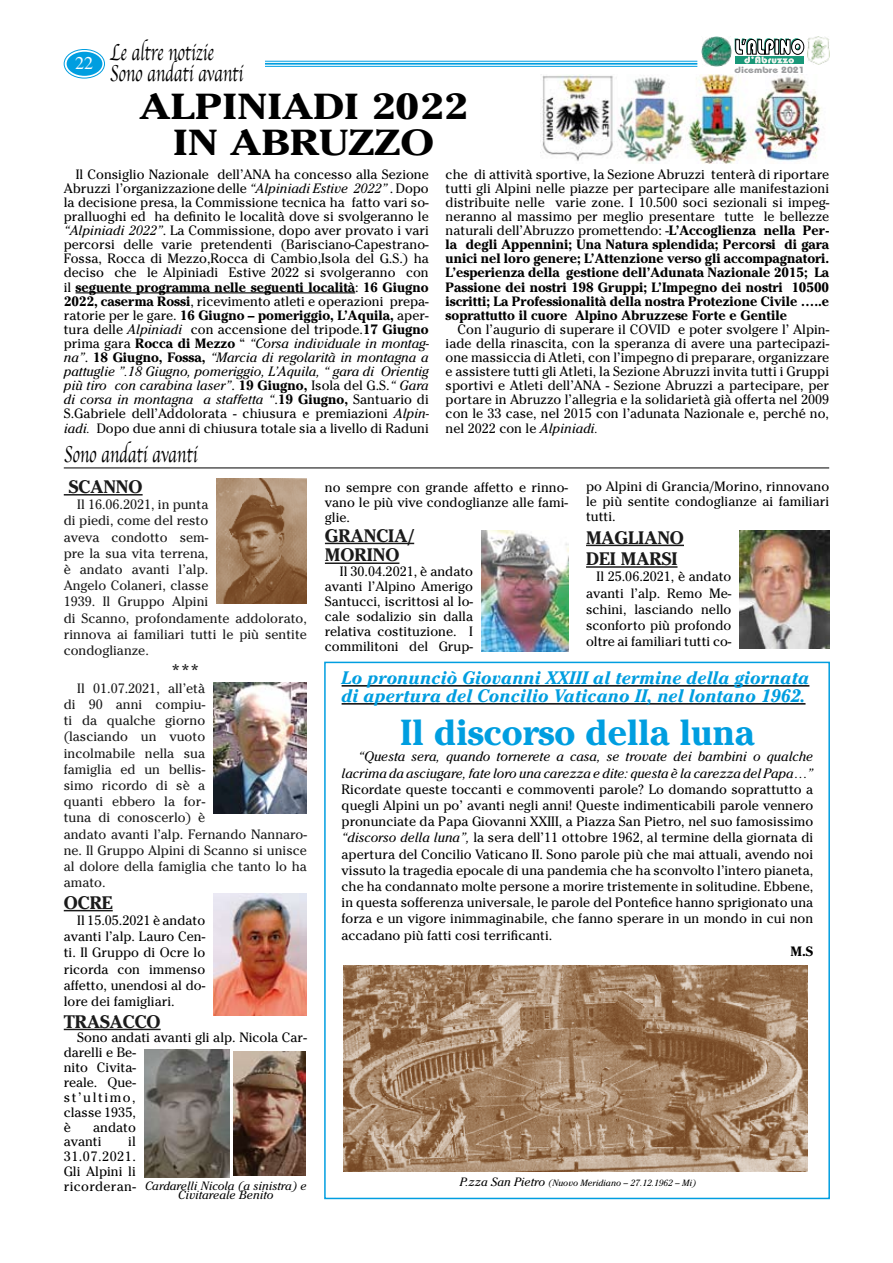
<style>
.page{position:relative;width:893px;height:1263px;background:#fff}
.page>*{position:absolute;margin:0;border:0;box-sizing:border-box;transform-origin:0 0}
.t1{font:700 36px/36px "Cheltenham";color:#000;text-align:center;scale:1.2 1}
.t2{font:700 36px "Cheltenham";color:#009ee0}
.t3{font:24px/21px "Apple Chancery";color:#000;scale:.7 1}
.t4{font:italic 700 18px/18px "Cheltenham";color:#009ee0}
.t5{font:700 18px/21.6px "Cheltenham";color:#1a1a1a}
.t6{font:18px "Cheltenham";color:#1a1a1a}
.t7{font:18px "Times";color:#fff}
.t8{font:13.5px/14.1px "Cheltenham";color:#000;text-align:justify}
.t9{font:700 13.5px/14.1px "Cheltenham";color:#000;text-align:justify}
.t10{font:13.5px/16.2px "Cheltenham";color:#1a1a1a}
.t11{font:italic 13.5px/16.2px "Cheltenham";color:#000;text-align:right}
.t12{font:italic 12px/9px "Cheltenham";color:#000;text-align:center}
.t13{font:italic 9px "Cheltenham";color:#000}
.t14{font:700 9px "Bauhaus";color:#9c9d9f;scale:1.18 1}
.s1{font-weight:400}
.s2{font-style:italic}
.s3{font-weight:700}
.s4{font-size:12px}
</style>
<div class="page">
<div style="left:67px;top:52px;width:35px;height:24px;background:#009ee0;border-radius:50%"></div>
<div style="left:64px;top:49px;width:41px;height:29px;border:1px solid #009ee0;border-radius:50%"></div>
<hr style="left:233px;top:61px;width:464px;height:1px;background:#009ee0">
<hr style="left:233px;top:63px;width:464px;height:2px;background:#009ee0">
<hr style="left:233px;top:66px;width:464px;height:1px;background:#009ee0">
<hr style="left:64px;top:494px;width:79px;height:1px;background:#1a1a1a">
<hr style="left:64px;top:910px;width:49px;height:1px;background:#1a1a1a">
<hr style="left:64px;top:1029px;width:97px;height:1px;background:#1a1a1a">
<hr style="left:342px;top:685px;width:467px;height:2px;background:#000">
<hr style="left:342px;top:703px;width:463px;height:2px;background:#000">
<img style="left:217px;top:478px;width:90px;height:126px">
<img style="left:214px;top:682px;width:93px;height:132px">
<img style="left:214px;top:893px;width:93px;height:122px">
<img style="left:234px;top:1051px;width:71px;height:124px">
<img style="left:144px;top:1049px;width:86px;height:128px">
<img style="left:343px;top:965px;width:465px;height:206px">
<div style="left:324px;top:662px;width:506px;height:537px;border:2px solid #009ee0"></div>
<hr style="left:586px;top:545px;width:98px;height:1px;background:#1a1a1a">
<hr style="left:586px;top:566px;width:91px;height:2px;background:#1a1a1a">
<img style="left:482px;top:530px;width:86px;height:121px">
<img style="left:740px;top:530px;width:89px;height:118px">
<svg style="left:735px;top:63px;width:68px;height:1px"></svg>
<svg style="left:735px;top:38px;width:69px;height:25px"></svg>
<img style="left:702px;top:36px;width:30px;height:30px">
<img style="left:808px;top:37px;width:21px;height:28px">
<hr style="left:325px;top:543px;width:89px;height:1px;background:#1a1a1a">
<hr style="left:325px;top:562px;width:74px;height:2px;background:#1a1a1a">
<hr style="left:64px;top:468px;width:765px;height:1px;background:#000">
<div style="left:110px;top:41px;width:154px;height:45px;background:#fff"></div>
<hr style="left:76px;top:292px;width:279px;height:1px;background:#000">
<img style="left:540px;top:74px;width:281px;height:89px">
<h3 class="t7" style="left:75px;top:52px;width:10px">22</h3>
<h2 class="t3" style="left:110px;top:42px;width:192px">Le altre notizie<br>Sono andati avanti</h2>
<p class="t14" style="left:735px;top:65px;width:61px">dicembre 2021</p>
<h1 class="t1" style="left:139px;top:88px;width:275px">ALPINIADI 2022<br>IN ABRUZZO</h1>
<p class="t9" style="left:446px;top:167px;width:385px"><span class="s1">che di attività sportive, la Sezione Abruzzi tenterà di riportare tutti gli Alpini nelle piazze per partecipare alle manifestazioni distribuite nelle varie zone. I 10.500 soci sezionali si impeg&shy;neranno al massimo per meglio presentare tutte le bellezze naturali dell’Abruzzo promettendo: -</span>L’Accoglienza nella Per&shy;la degli Appennini; Una Natura splendida; Percorsi di gara unici nel loro genere; L’Attenzione verso gli accompagnatori.<br>L’esperienza della gestione dell’Adunata Nazionale 2015; La Passione dei nostri 198 Gruppi; L’Impegno dei nostri 10500 iscritti; La Professionalità della nostra Protezione Civile …..e soprattutto il cuore Alpino Abruzzese Forte e Gentile</p>
<p class="t8" style="left:446px;top:322px;width:385px;text-indent:12px">Con l’augurio di superare il COVID e poter svolgere l’ Alpin&shy;iade della rinascita, con la speranza di avere una partecipazi&shy;one massiccia di Atleti, con l’impegno di preparare, organizzare e assistere tutti gli Atleti, la Sezione Abruzzi invita tutti i Gruppi sportivi e Atleti dell’ANA - Sezione Abruzzi a partecipare, per portare in Abruzzo l’allegria e la solidarietà già offerta nel 2009 con le 33 case, nel 2015 con l’adunata Nazionale e, perché no, nel 2022 con le <span class="s2">Alpiniadi.</span></p>
<p class="t8" style="left:64px;top:167px;width:367px;text-indent:12px">Il Consiglio Nazionale dell’ANA ha concesso alla Sezione Abruzzi l’organizzazione delle <span class="s2">“Alpiniadi Estive 2022”</span> . Dopo la decisione presa, la Commissione tecnica ha fatto vari so&shy;pralluoghi ed ha definito le località dove si svolgeranno le <span class="s2">“Alpiniadi 2022”</span>. La Commissione, dopo aver provato i vari percorsi delle varie pretendenti (Barisciano-Capestrano-Fossa, Rocca di Mezzo,Rocca di Cambio,Isola del G.S.) ha deciso che le Alpiniadi Estive 2022 si svolgeranno con il <span class="s3">seguente programma nelle seguenti località</span>: <span class="s3">16 Giugno 2022, caserma Rossi</span>, ricevimento atleti e operazioni prepa&shy;ratorie per le gare. <span class="s3">16 Giugno – pomeriggio, L’Aquila,</span> aper&shy;tura delle <span class="s2">Alpiniadi</span> con accensione del tripode.<span class="s3">17 Giugno </span>prima gara <span class="s3">Rocca di Mezzo</span> “ <span class="s2">“Corsa individuale in montag&shy;na”</span>. <span class="s3">18 Giugno, Fossa,</span> <span class="s2">“Marcia di regolarità in montagna a pattuglie ”.18 Giugno, pomeriggio, L’Aquila, “ gara di Orientig più tiro con carabina laser”</span>. <span class="s3">19 Giugno,</span> Isola del G.S.<span class="s2">“ Gara di corsa in montagna a staffetta “</span>.<span class="s3">19 Giugno,</span> Santuario di S.Gabriele dell’Addolorata - chiusura e premiazioni <span class="s2">Alpin&shy;iadi.</span> Dopo due anni di chiusura totale sia a livello di Raduni</p>
<h2 class="t3" style="left:64px;top:444px;width:192px">Sono andati avanti</h2>
<h3 class="t5" style="left:69px;top:475px;width:75px">SCANNO</h3>
<p class="t10" style="left:64px;top:496px;width:245px;text-indent:14px">Il 16.06.2021, in punta<br>di piedi, come del resto<br>aveva condotto sem-<br>pre la sua vita terrena,<br>è andato avanti l’alp.<br>Angelo Colaneri, classe<br>1939. Il Gruppo Alpini<br>di Scanno, profondamente addolorato, rinnova ai familiari tutti le più sentite condoglianze.</p>
<h3 class="t6" style="left:171px;top:659px;width:30px">***</h3>
<p class="t10" style="left:64px;top:680px;width:245px;text-indent:14px">Il 01.07.2021, all’età<br>di 90 anni compiu-<br>ti da qualche giorno<br>(lasciando un vuoto<br>incolmabile nella sua<br>famiglia ed un bellis-<br>simo ricordo di sè a<br>quanti ebbero la for-<br>tuna di conoscerlo) è<br>andato avanti l’alp. Fernando Nannaro&shy;ne. Il Gruppo Alpini di Scanno si unisce al dolore della famiglia che tanto lo ha amato.</p>
<h3 class="t5" style="left:64px;top:891px;width:50px">OCRE</h3>
<p class="t8" style="left:64px;top:912px;width:143px;line-height:16.2px;text-indent:14px">Il 15.05.2021 è andato avanti l’alp. Lauro Cen&shy;ti. Il Gruppo di Ocre lo ricorda con immenso affetto, unendosi al do&shy;lore dei famigliari.</p>
<h3 class="t5" style="left:64px;top:1010px;width:98px">TRASACCO</h3>
<p class="t8" style="left:64px;top:1030px;width:245px;line-height:14.9px;text-align:left;text-indent:14px">Sono andati avanti gli alp. Nicola Car&shy;darelli e Be-<br>nito Civita-<br>reale. Que-<br>st’ultimo,<br>classe 1935,<br>è</p>
<p class="t8" style="left:586px;top:479px;width:245px;line-height:14.9px">po Alpini di Grancia/Morino, rinnovano le più sentite condoglianze ai familiari tutti.</p>
<p class="t8" style="left:325px;top:480px;width:245px;line-height:14.9px">no sempre con grande affetto e rinno&shy;vano le più vive condoglianze alle fami&shy;glie.</p>
<h3 class="t5" style="left:325px;top:525px;width:91px;line-height:19.8px">GRANCIA/<br>MORINO</h3>
<p class="t8" style="left:325px;top:564px;width:150px;line-height:14.9px;text-indent:15px">Il 30.04.2021, è andato avanti l’Alpino Amerigo Santucci, iscrittosi al lo&shy;cale sodalizio sin dalla relativa costituzione. I commilitoni del Grup-</p>
<h3 class="t5" style="left:586px;top:526px;width:99px">MAGLIANO<br>DEI MARSI</h3>
<p class="t8" style="left:586px;top:568px;width:147px;line-height:16.2px;text-indent:10px">Il 25.06.2021, è andato avanti l’alp. Remo Me&shy;schini, lasciando nello sconforto più profondo oltre ai familiari tutti co-</p>
<h3 class="t4" style="left:342px;top:669px;width:469px">Lo pronunciò Giovanni XXIII al termine della giornata di apertura del Concilio Vaticano II, nel lontano 1962.</h3>
<h1 class="t2" style="left:400px;top:710px;width:356px">Il discorso della luna</h1>
<p class="t11" style="left:342px;top:748px;width:473px">“Questa sera, quando tornerete a casa, se trovate dei bambini o qualche lacrima da asciugare, fate loro una carezza e dite: questa è la carezza del Papa…”</p>
<p class="t8" style="left:342px;top:781px;width:473px;line-height:16.2px">Ricordate queste toccanti e commoventi parole? Lo domando soprattutto a quegli Alpini un po’ avanti negli anni! Queste indimenticabili parole vennero pronunciate da Papa Giovanni XXIII, a Piazza San Pietro, nel suo famosissimo <span class="s2">“discorso della luna”,</span> la sera dell’11 ottobre 1962, al termine della giornata di apertura del Concilio Vaticano II. Sono parole più che mai attuali, avendo noi vissuto la tragedia epocale di una pandemia che ha sconvolto l’intero pianeta, che ha condannato molte persone a morire tristemente in solitudine. Ebbene, in questa sofferenza universale, le parole del Pontefice hanno sprigionato una forza e un vigore inimmaginabile, che fanno sperare in un mondo in cui non accadano più fatti cosi terrificanti.</p>
<p class="t9" style="left:791px;top:944px;width:24px">M.S</p>
<p class="t8" style="left:64px;top:1119px;width:74px;line-height:14.9px;text-indent:29px">andato avanti</p>
<p class="t8" style="left:64px;top:1134px;width:74px;line-height:14.9px;text-indent:65px">il 31.07.2021.<br>Gli Alpini li ricorderan-</p>
<p class="t12" style="left:145px;top:1181px;width:163px">Cardarelli Nicola (a sinistra) e<br>Civitareale Benito</p>
<p class="t13" style="left:460px;top:1177px;width:238px"><span class="s4">P.zza San Pietro</span> (Nuovo Meridiano – 27.12.1962 – Mi)</p>
</div>
